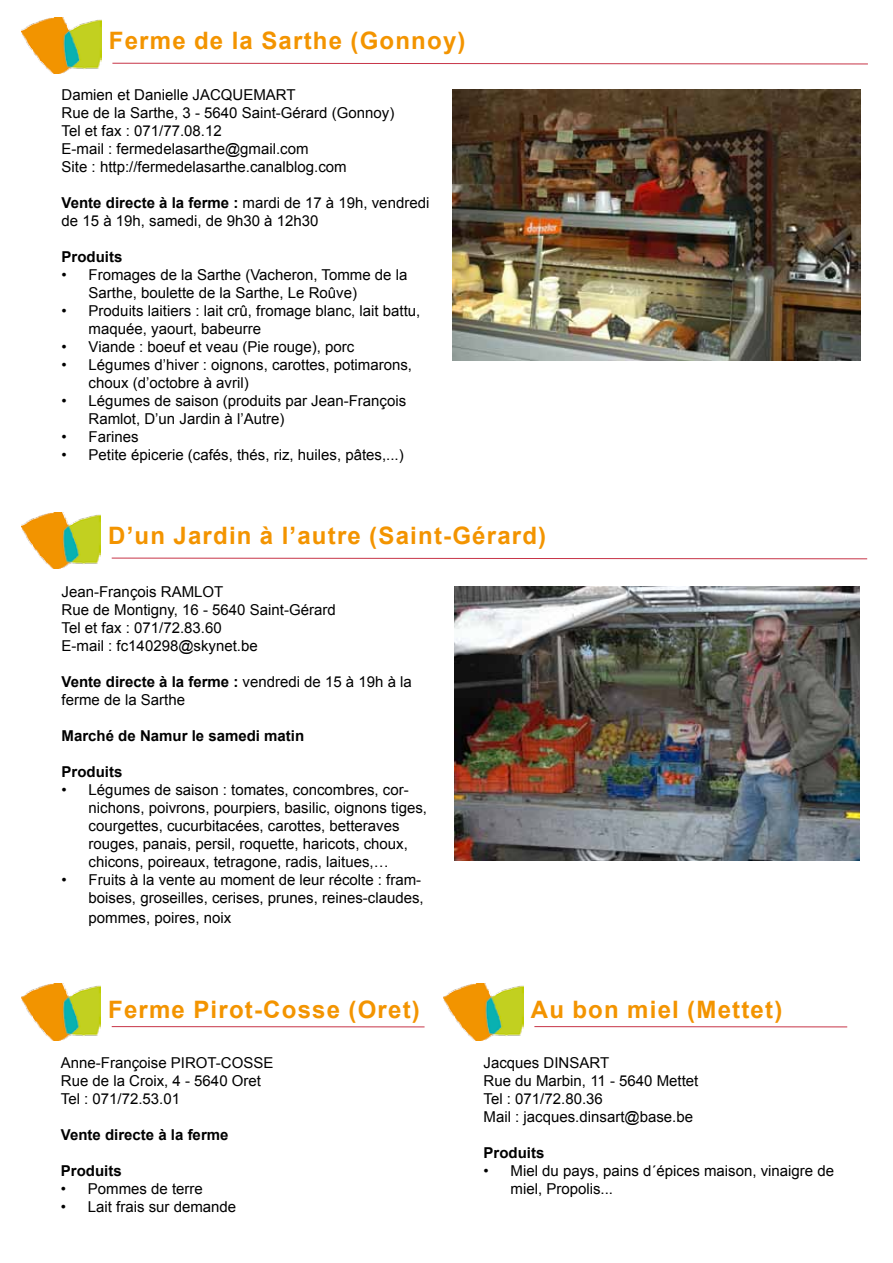
<style>
.page{position:relative;width:893px;height:1263px;background:#fff}
.page>*{position:absolute;margin:0;border:0;box-sizing:border-box;transform-origin:0 0}
.t1{font:700 24px "Arial";letter-spacing:.05em;color:#f39400}
.t2{font:15px/18px "Arial";color:#000}
.t3{font:700 15px "Arial";color:#000}
.s1{font-weight:700}
</style>
<div class="page">
<img style="left:22px;top:17px;width:79px;height:57px">
<svg style="left:112px;top:63px;width:756px;height:1px"></svg>
<img style="left:453px;top:89px;width:407px;height:272px">
<img style="left:21px;top:512px;width:80px;height:57px">
<svg style="left:111px;top:558px;width:757px;height:1px"></svg>
<img style="left:455px;top:586px;width:404px;height:275px">
<img style="left:21px;top:984px;width:80px;height:56px">
<hr style="left:112px;top:1026px;width:313px;height:1px;background:#c73447">
<img style="left:444px;top:984px;width:79px;height:56px">
<hr style="left:534px;top:1026px;width:313px;height:1px;background:#c73447">
<h1 class="t1" style="left:109px;top:25px;width:358px">Ferme de la Sarthe (Gonnoy)</h1>
<p class="t2" style="left:62px;top:86px;width:334px">Damien et Danielle JACQUEMART<br>Rue de la Sarthe, 3 - 5640 Saint-Gérard (Gonnoy)<br>Tel et fax : 071/77.08.12<br>E-mail : fermedelasarthe@gmail.com<br>Site : http://fermedelasarthe.canalblog.com</p>
<p class="t2" style="left:62px;top:194px;width:369px"><span class="s1">Vente directe à la ferme :</span> mardi de 17 à 19h, vendredi de 15 à 19h, samedi, de 9h30 à 12h30</p>
<p class="t3" style="left:62px;top:247px;width:62px">Produits</p>
<p class="t2" style="left:89px;top:266px;width:320px;text-indent:-27px">• Fromages de la Sarthe (Vacheron, Tomme de la<br>Sarthe, boulette de la Sarthe, Le Roûve)</p>
<p class="t2" style="left:89px;top:302px;width:333px;text-indent:-27px">• Produits laitiers : lait crû, fromage blanc, lait battu, maquée, yaourt, babeurre</p>
<p class="t2" style="left:62px;top:338px;width:294px">• Viande : boeuf et veau (Pie rouge), porc</p>
<p class="t2" style="left:89px;top:356px;width:325px;text-indent:-27px">• Légumes d’hiver : oignons, carottes, potimarons, choux (d’octobre à avril)</p>
<p class="t2" style="left:89px;top:392px;width:319px;text-indent:-27px">• Légumes de saison (produits par Jean-François<br>Ramlot, D’un Jardin à l’Autre)</p>
<p class="t2" style="left:62px;top:428px;width:79px">• Farines</p>
<p class="t2" style="left:62px;top:446px;width:344px">• Petite épicerie (cafés, thés, riz, huiles, pâtes,...)</p>
<h1 class="t1" style="left:108px;top:520px;width:440px">D’un Jardin à l’autre (Saint-Gérard)</h1>
<p class="t2" style="left:62px;top:583px;width:276px">Jean-François RAMLOT<br>Rue de Montigny, 16 - 5640 Saint-Gérard<br>Tel et fax : 071/72.83.60<br>E-mail : fc140298@skynet.be</p>
<p class="t2" style="left:62px;top:673px;width:352px"><span class="s1">Vente directe à la ferme :</span> vendredi de 15 à 19h à la ferme de la Sarthe</p>
<p class="t3" style="left:62px;top:726px;width:244px">Marché de Namur le samedi matin</p>
<p class="t3" style="left:62px;top:762px;width:62px">Produits</p>
<p class="t2" style="left:89px;top:781px;width:340px;text-indent:-27px">• Légumes de saison : tomates, concombres, cor&shy;nichons, poivrons, pourpiers, basilic, oignons tiges, courgettes, cucurbitacées, carottes, betteraves rouges, panais, persil, roquette, haricots, choux, chicons, poireaux, tetragone, radis, laitues,…</p>
<p class="t2" style="left:62px;top:871px;width:364px;text-align:right">• Fruits à la vente au moment de leur récolte : fram&shy;boises, groseilles, cerises, prunes, reines-claudes,</p>
<p class="t2" style="left:89px;top:909px;width:144px">pommes, poires, noix</p>
<h1 class="t1" style="left:108px;top:994px;width:313px">Ferme Pirot-Cosse (Oret)</h1>
<p class="t2" style="left:61px;top:1053px;width:214px">Anne-Françoise PIROT-COSSE<br>Rue de la Croix, 4 - 5640 Oret<br>Tel : 071/72.53.01</p>
<p class="t3" style="left:61px;top:1124px;width:169px">Vente directe à la ferme</p>
<p class="t3" style="left:61px;top:1160px;width:62px">Produits</p>
<p class="t2" style="left:61px;top:1179px;width:144px">• Pommes de terre</p>
<p class="t2" style="left:61px;top:1197px;width:177px">• Lait frais sur demande</p>
<h1 class="t1" style="left:531px;top:994px;width:253px">Au bon miel (Mettet)</h1>
<p class="t2" style="left:484px;top:1053px;width:216px">Jacques DINSART<br>Rue du Marbin, 11 - 5640 Mettet<br>Tel : 071/72.80.36<br>Mail : jacques.dinsart@base.be</p>
<p class="t3" style="left:484px;top:1142px;width:62px">Produits</p>
<p class="t2" style="left:511px;top:1161px;width:325px;text-indent:-27px">• Miel du pays, pains d´épices maison, vinaigre de miel, Propolis...</p>
</div>
